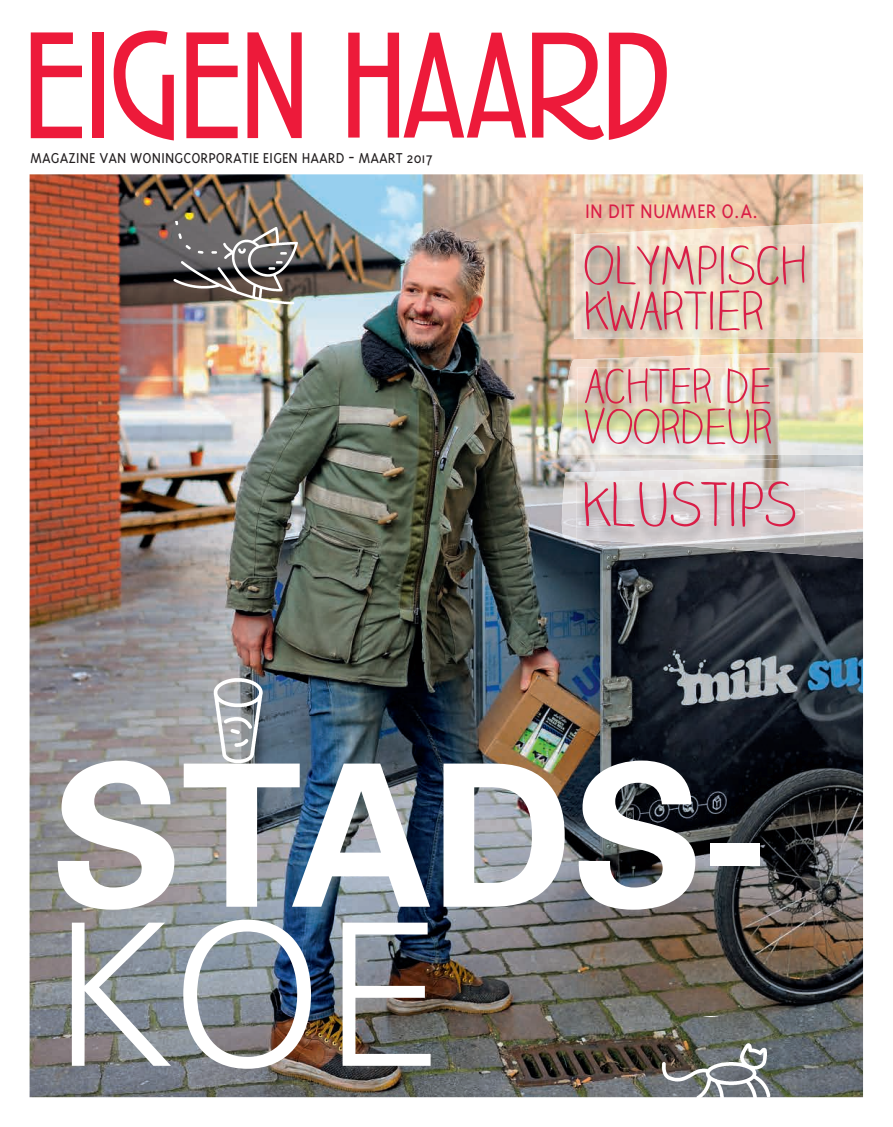
<style>
.page{position:relative;width:893px;height:1127px;background:#fff}
.page>*{position:absolute;margin:0;border:0;box-sizing:border-box;transform-origin:0 0}
.t1{font:700 198.3px "Univers";letter-spacing:-.01em;color:#fff}
.t2{font:300 198.3px "Univers";color:#fff}
.t3{font:300 22.5px "Triplex";color:#d91e47}
.t4{font:300 16.5px "Triplex";color:#231f20}
</style>
<div class="page">
<img style="left:30px;top:174px;width:833px;height:923px">
<div style="left:92px;top:32px;width:12px;height:106px;background:#ed1a3a"></div>
<svg style="left:247px;top:32px;width:55px;height:106px"></svg>
<svg style="left:348px;top:33px;width:178px;height:105px"></svg>
<svg style="left:532px;top:33px;width:135px;height:107px"></svg>
<svg style="left:114px;top:31px;width:60px;height:109px"></svg>
<svg style="left:31px;top:32px;width:51px;height:106px"></svg>
<svg style="left:186px;top:32px;width:52px;height:106px"></svg>
<img style="left:168px;top:222px;width:134px;height:88px">
<img style="left:657px;top:1017px;width:126px;height:81px">
<img style="left:574px;top:222px;width:289px;height:117px">
<img style="left:558px;top:353px;width:305px;height:102px">
<img style="left:577px;top:367px;width:202px;height:92px">
<img style="left:585px;top:368px;width:186px;height:76px">
<img style="left:557px;top:466px;width:306px;height:92px">
<img style="left:576px;top:481px;width:228px;height:63px">
<svg style="left:585px;top:481px;width:210px;height:46px;background:#d6b2b9"></svg>
<img style="left:202px;top:661px;width:89px;height:119px">
<img style="left:577px;top:245px;width:236px;height:101px">
<svg style="left:585px;top:245px;width:219px;height:86px;background:#dbb1a7"></svg>
<p class="t4" style="left:30px;top:149px;width:404px">MAGAZINE VAN WONINGCORPORATIE EIGEN HAARD - MAART 2017</p>
<h2 class="t3" style="left:585px;top:198px;width:175px">IN DIT NUMMER O.A.</h2>
<h1 class="t1" style="left:51px;top:709px;width:719px">STADS-</h1>
<h1 class="t2" style="left:51px;top:876px;width:394px">KOE</h1>
</div>
